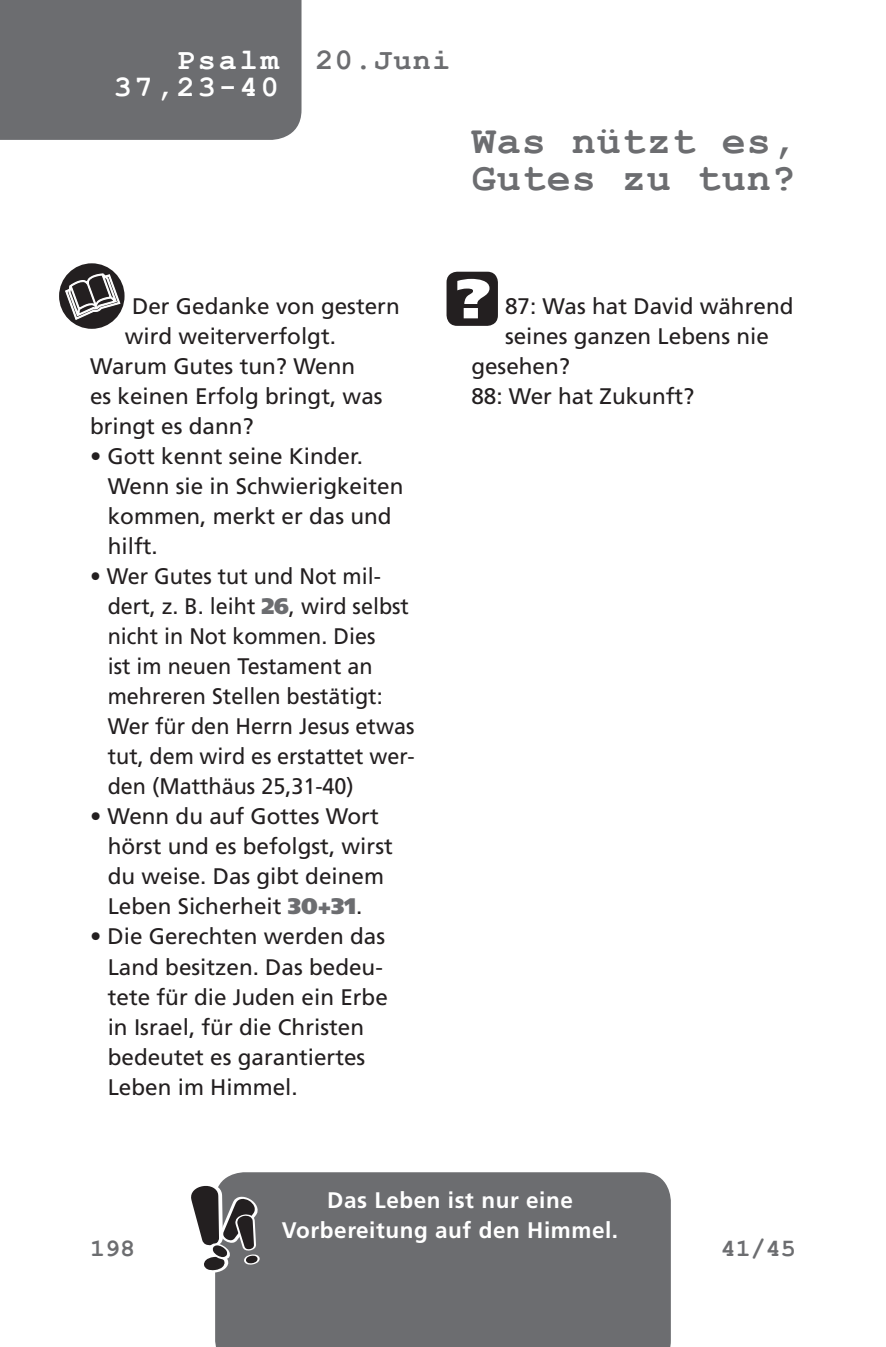
<style>
.page{position:relative;width:886px;height:1347px;background:#fff}
.page>*{position:absolute;margin:0;border:0;box-sizing:border-box;transform-origin:0 0}
.t1{font:900 55.5px "Frutiger";color:#fff;scale:1.18 1}
.t2{font:700 40px/37.5px "Courier New";letter-spacing:.025em;color:#6c6d70}
.t3{font:700 30px/27.5px "Courier New";letter-spacing:.1em;color:#fff}
.t4{font:700 25px "Courier New";color:#6c6d70}
.t5{font:22.5px/30px "Frutiger";color:#231f20}
.t6{font:22.5px/30px "Frutiger";color:#231f20;scale:.96 1}
.t7{font:700 22.5px/30px "Frutiger";letter-spacing:.025em;color:#fff;text-align:center}
.s1{color:#6c6d70}
.s2{font-weight:900;color:#6c6d70}
</style>
<div class="page">
<div style="left:0;top:0;width:301px;height:140px;background:#6c6d70"></div>
<div style="left:215px;top:1172px;width:456px;height:174px;background:#6c6d70"></div>
<svg style="left:446px;top:272px;width:52px;height:54px;background:#2c292a"></svg>
<div style="left:59px;top:263px;width:66px;height:66px;background:#231f20;border-radius:50%"></div>
<svg style="left:63px;top:270px;width:58px;height:50px"></svg>
<svg style="left:215px;top:1177px;width:50px;height:102px"></svg>
<h3 class="t3" style="left:114px;top:45px;width:338px;text-indent:63px">Psalm <span class="s1">20.Juni<br></span>37,23-40</h3>
<h2 class="t2" style="left:472px;top:120px;width:326px">Was nützt es,<br>Gutes zu tun?</h2>
<p class="t5" style="left:132px;top:291px;width:269px">Der Gedanke von gestern</p>
<p class="t5" style="left:125px;top:321px;width:213px">wird weiterverfolgt.</p>
<p class="t5" style="left:90px;top:351px;width:267px">Warum Gutes tun? Wenn</p>
<p class="t5" style="left:90px;top:381px;width:294px">es keinen Erfolg bringt, was</p>
<p class="t5" style="left:90px;top:411px;width:165px">bringt es dann?</p>
<p class="t5" style="left:108px;top:441px;width:297px;text-indent:-18px">• Gott kennt seine Kinder.<br>Wenn sie in Schwierigkeiten kommen, merkt er das und hilft.</p>
<p class="t6" style="left:108px;top:561px;width:321px;text-indent:-18px">• Wer Gutes tut und Not mil&shy;dert, z. B. leiht <span class="s2">26</span>, wird selbst nicht in Not kommen. Dies<br>ist im neuen Testament an mehreren Stellen bestätigt:<br>Wer für den Herrn Jesus etwas tut, dem wird es erstattet wer&shy;den (Matthäus 25,31-40)</p>
<p class="t5" style="left:108px;top:801px;width:287px;text-indent:-18px">• Wenn du auf Gottes Wort hörst und es befolgst, wirst du weise. Das gibt deinem<br>Leben Sicherheit <span class="s2">30+31</span>.</p>
<p class="t5" style="left:108px;top:921px;width:282px;text-indent:-18px">• Die Gerechten werden das<br>Land besitzen. Das bedeu&shy;tete für die Juden ein Erbe in Israel, für die Christen bedeutet es garantiertes<br>Leben im Himmel.</p>
<h1 class="t1" style="left:455px;top:265px;width:33px">?</h1>
<p class="t5" style="left:505px;top:291px;width:290px">87: Was hat David während</p>
<p class="t5" style="left:505px;top:321px;width:265px">seines ganzen Lebens nie</p>
<p class="t5" style="left:471px;top:351px;width:100px">gesehen?</p>
<p class="t5" style="left:471px;top:381px;width:225px">88: Wer hat Zukunft?</p>
<p class="t4" style="left:90px;top:1233px;width:46px">198</p>
<p class="t7" style="left:282px;top:1185px;width:338px">Das Leben ist nur eine<br>Vorbereitung auf den Himmel.</p>
<p class="t4" style="left:721px;top:1233px;width:76px">41/45</p>
</div>
